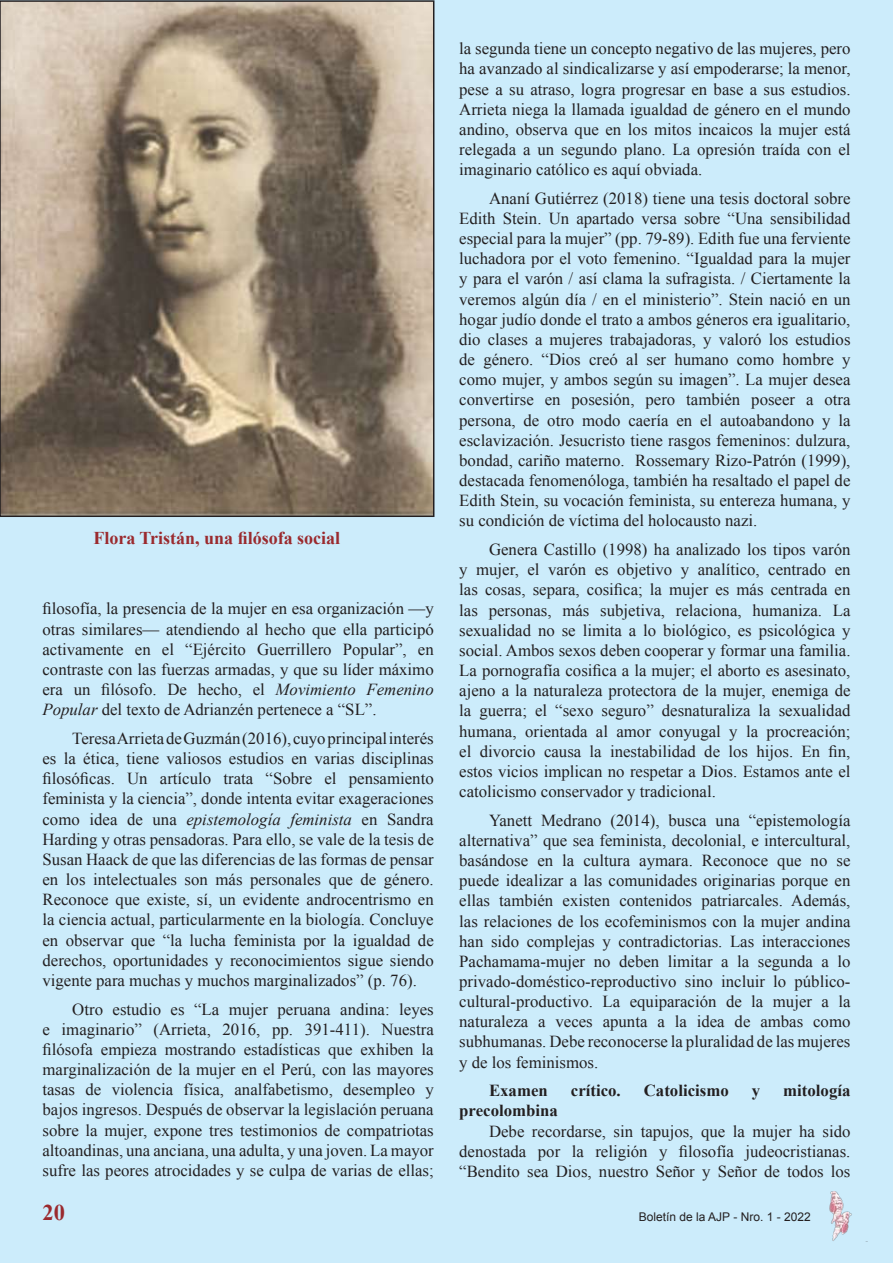
<style>
.page{position:relative;width:893px;height:1263px;background:#ccecfb}
.page>*{position:absolute;margin:0;border:0;box-sizing:border-box;transform-origin:0 0}
.t1{font:700 22.5px "Times New Roman";color:#9a2a2e}
.t2{font:700 18px "Times New Roman";color:#9a2a2e}
.t3{font:16.8px/20.1px "Times New Roman";color:#231f20;text-align:justify}
.t4{font:700 16.8px "Times New Roman";color:#231f20}
.t5{font:12px "Arial";color:#231f20}
.s1{font-style:italic}
</style>
<div class="page">
<img style="left:829px;top:1192px;width:23px;height:49px">
<img style="left:3px;top:3px;width:428px;height:511px">
<div style="left:0;top:0;width:434px;height:517px;border:2px solid #231f20"></div>
<p class="t2" style="left:93px;top:526px;width:248px">Flora Tristán, una filósofa social</p>
<p class="t3" style="left:43px;top:598px;width:393px">filosofía, la presencia de la mujer en esa organización —y otras similares— atendiendo al hecho que ella participó activamente en el “Ejército Guerrillero Popular”, en contraste con las fuerzas armadas, y que su líder máximo era un filósofo. De hecho, el <span class="s1">Movimiento Femenino Popular</span> del texto de Adrianzén pertenece a “SL”.</p>
<p class="t3" style="left:43px;top:728px;width:393px;text-indent:30px">Teresa Arrieta de Guzmán (2016), cuyo principal interés es la ética, tiene valiosos estudios en varias disciplinas filosóficas. Un artículo trata “Sobre el pensamiento feminista y la ciencia”, donde intenta evitar exageraciones como idea de una <span class="s1">epistemología feminista</span> en Sandra Harding y otras pensadoras. Para ello, se vale de la tesis de Susan Haack de que las diferencias de las formas de pensar en los intelectuales son más personales que de género.<br>Reconoce que existe, sí, un evidente androcentrismo en la ciencia actual, particularmente en la biología. Concluye en observar que “la lucha feminista por la igualdad de derechos, oportunidades y reconocimientos sigue siendo vigente para muchas y muchos marginalizados” (p. 76).</p>
<p class="t3" style="left:43px;top:998px;width:393px;text-indent:30px">Otro estudio es “La mujer peruana andina: leyes e imaginario” (Arrieta, 2016, pp. 391-411). Nuestra filósofa empieza mostrando estadísticas que exhiben la marginalización de la mujer en el Perú, con las mayores tasas de violencia física, analfabetismo, desempleo y bajos ingresos. Después de observar la legislación peruana sobre la mujer, expone tres testimonios de compatriotas altoandinas, una anciana, una adulta, y una joven. La mayor sufre las peores atrocidades y se culpa de varias de ellas;</p>
<h1 class="t1" style="left:43px;top:1197px;width:24px">20</h1>
<p class="t3" style="left:459px;top:38px;width:393px">la segunda tiene un concepto negativo de las mujeres, pero ha avanzado al sindicalizarse y así empoderarse; la menor, pese a su atraso, logra progresar en base a sus estudios.<br>Arrieta niega la llamada igualdad de género en el mundo andino, observa que en los mitos incaicos la mujer está relegada a un segundo plano. La opresión traída con el imaginario católico es aquí obviada.</p>
<p class="t3" style="left:459px;top:188px;width:393px;text-indent:30px">Ananí Gutiérrez (2018) tiene una tesis doctoral sobre Edith Stein. Un apartado versa sobre “Una sensibilidad especial para la mujer” (pp. 79-89). Edith fue una ferviente luchadora por el voto femenino. “Igualdad para la mujer y para el varón / así clama la sufragista. / Ciertamente la veremos algún día / en el ministerio”. Stein nació en un hogar judío donde el trato a ambos géneros era igualitario, dio clases a mujeres trabajadoras, y valoró los estudios de género. “Dios creó al ser humano como hombre y como mujer, y ambos según su imagen”. La mujer desea convertirse en posesión, pero también poseer a otra persona, de otro modo caería en el autoabandono y la esclavización. Jesucristo tiene rasgos femeninos: dulzura, bondad, cariño materno. Rossemary Rizo-Patrón (1999), destacada fenomenóloga, también ha resaltado el papel de Edith Stein, su vocación feminista, su entereza humana, y su condición de víctima del holocausto nazi.</p>
<p class="t3" style="left:459px;top:539px;width:393px;text-indent:30px">Genera Castillo (1998) ha analizado los tipos varón y mujer, el varón es objetivo y analítico, centrado en las cosas, separa, cosifica; la mujer es más centrada en las personas, más subjetiva, relaciona, humaniza. La sexualidad no se limita a lo biológico, es psicológica y social. Ambos sexos deben cooperar y formar una familia.<br>La pornografía cosifica a la mujer; el aborto es asesinato, ajeno a la naturaleza protectora de la mujer, enemiga de la guerra; el “sexo seguro” desnaturaliza la sexualidad humana, orientada al amor conyugal y la procreación; el divorcio causa la inestabilidad de los hijos. En fin, estos vicios implican no respetar a Dios. Estamos ante el catolicismo conservador y tradicional.</p>
<p class="t3" style="left:459px;top:810px;width:393px;text-indent:30px">Yanett Medrano (2014), busca una “epistemología alternativa” que sea feminista, decolonial, e intercultural, basándose en la cultura aymara. Reconoce que no se puede idealizar a las comunidades originarias porque en ellas también existen contenidos patriarcales. Además, las relaciones de los ecofeminismos con la mujer andina han sido complejas y contradictorias. Las interacciones Pachamama-mujer no deben limitar a la segunda a lo privado-doméstico-reproductivo sino incluir lo público&shy;cultural-productivo. La equiparación de la mujer a la naturaleza a veces apunta a la idea de ambas como subhumanas. Debe reconocerse la pluralidad de las mujeres y de los feminismos.</p>
<p class="t4" style="left:489px;top:1079px;width:60px">Examen</p>
<p class="t4" style="left:571px;top:1079px;width:51px">crítico.</p>
<p class="t4" style="left:644px;top:1079px;width:86px">Catolicismo</p>
<p class="t4" style="left:752px;top:1079px;width:10px">y</p>
<p class="t4" style="left:783px;top:1079px;width:69px">mitología</p>
<p class="t4" style="left:459px;top:1099px;width:100px">precolombina</p>
<p class="t3" style="left:459px;top:1121px;width:393px;text-indent:30px">Debe recordarse, sin tapujos, que la mujer ha sido denostada por la religión y filosofía judeocristianas. “Bendito sea Dios, nuestro Señor y Señor de todos los</p>
<p class="t5" style="left:639px;top:1208px;width:173px">Boletín de la AJP - Nro. 1 - 2022</p>
</div>
